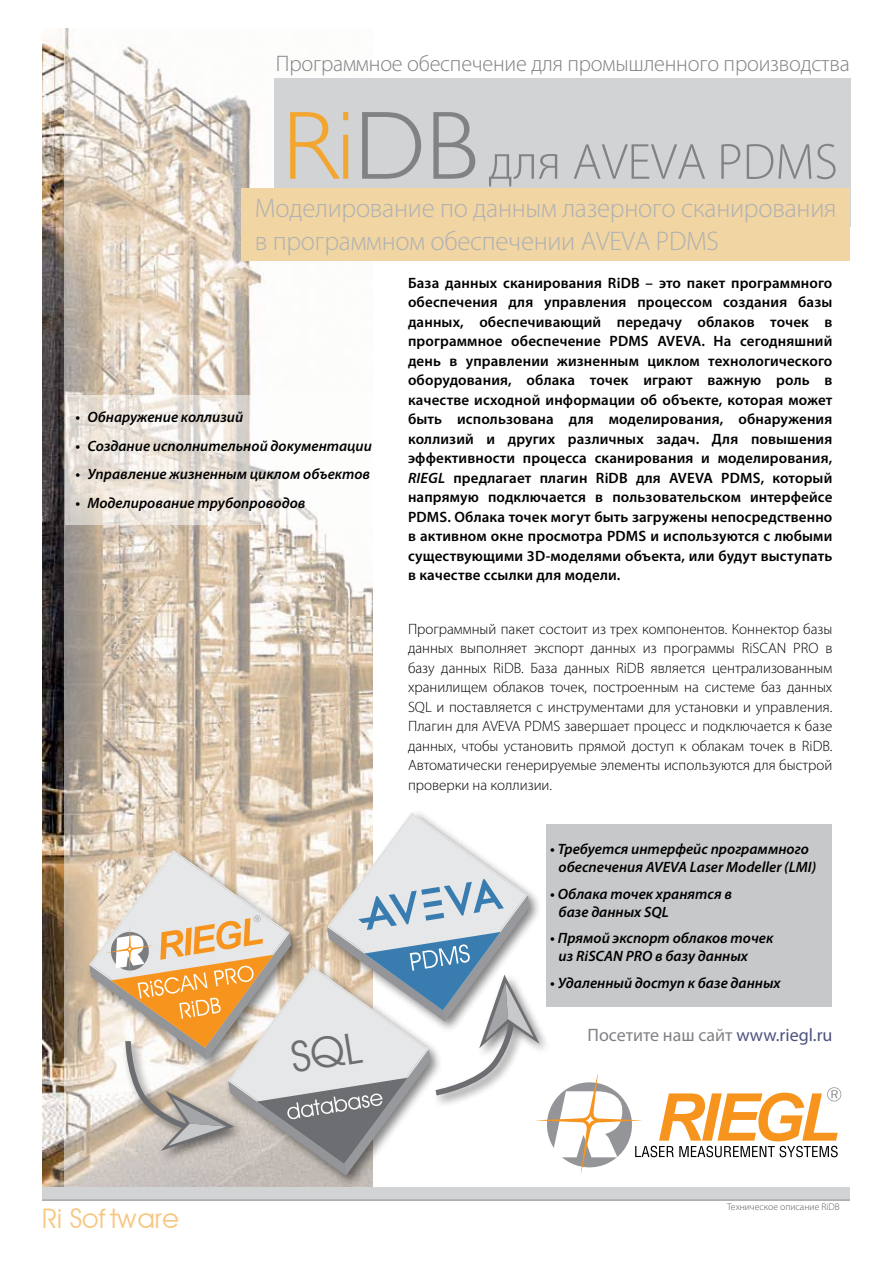
<style>
.page{position:relative;width:893px;height:1263px;background:#fff}
.page>*{position:absolute;margin:0;border:0;box-sizing:border-box;transform-origin:0 0}
.t1{font:300 51px "Myriad Pro";color:#808285}
.t2{font:300 27px/32.4px "Myriad Pro";letter-spacing:-.01em;color:#afb1b4}
.t3{font:27px "Avant Garde IT Cby BT";color:#f7c781}
.t4{font:300 22.5px "Myriad Pro";letter-spacing:-.01em;color:#808285}
.t5{font:18px "Myriad Pro";color:#808285}
.t6{font:600 15px/19.5px "Myriad Pro";letter-spacing:.01em;color:#000;text-align:justify}
.t7{font:300 15px/19.5px "Myriad Pro";color:#000;text-align:justify}
.t8{font:italic 600 15px/18px "Myriad Pro";color:#000}
.t9{font:300 9.75px "Myriad Pro";color:#58595b}
.s1{font-style:italic}
.s2{color:#4c5481}
</style>
<div class="page">
<img style="left:43px;top:28px;width:22px;height:1160px">
<svg style="left:65px;top:28px;width:315px;height:1160px"></svg>
<svg style="left:65px;top:395px;width:314px;height:129px"></svg>
<div style="left:84px;top:807px;width:467px;height:380px;background:#000;opacity:.5"></div>
<div style="left:274px;top:78px;width:576px;height:148px;background:#d1d3d4"></div>
<div style="left:242px;top:188px;width:608px;height:72px;background:#f1d5a2"></div>
<div style="left:42px;top:1188px;width:808px;height:13px;background:#d1d3d4"></div>
<hr style="left:42px;top:1199px;width:808px;height:2px;background:#a7a9ac">
<svg style="left:89px;top:812px;width:752px;height:364px"></svg>
<h3 class="t4" style="left:276px;top:50px;width:575px">Программное обеспечение для промышленного производства</h3>
<h1 class="t1" style="left:488px;top:131px;width:351px">для AVEVA PDMS</h1>
<h2 class="t2" style="left:255px;top:192px;width:583px">Моделирование по данным лазерного сканирования в программном обеспечении AVEVA PDMS</h2>
<p class="t8" style="left:75px;top:408px;width:169px">• Обнаружение коллизий</p>
<p class="t8" style="left:75px;top:436px;width:298px">• Создание исполнительной документации</p>
<p class="t8" style="left:75px;top:465px;width:296px">• Управление жизненным циклом объектов</p>
<p class="t8" style="left:75px;top:493px;width:231px">• Моделирование трубопроводов</p>
<p class="t6" style="left:408px;top:273px;width:426px">База данных сканирования RiDB – это пакет программного обеспечения для управления процессом создания базы данных, обеспечивающий передачу облаков точек в программное обеспечение PDMS AVEVA. На сегодняшний день в управлении жизненным циклом технологического оборудования, облака точек играют важную роль в качестве исходной информации об объекте, которая может быть использована для моделирования, обнаружения коллизий и других различных задач. Для повышения эффективности процесса сканирования и моделирования, <span class="s1">RIEGL</span> предлагает плагин RiDB для AVEVA PDMS, который напрямую подключается в пользовательском интерфейсе PDMS. Облака точек могут быть загружены непосредственно в активном окне просмотра PDMS и используются с любыми существующими 3D-моделями объекта, или будут выступать в качестве ссылки для модели.</p>
<p class="t7" style="left:408px;top:619px;width:426px">Программный пакет состоит из трех компонентов. Коннектор базы данных выполняет экспорт данных из программы RiSCAN PRO в базу данных RiDB. База данных RiDB является централизованным хранилищем облаков точек, построенным на системе баз данных SQL и поставляется с инструментами для установки и управления.<br>Плагин для AVEVA PDMS завершает процесс и подключается к базе данных, чтобы установить прямой доступ к облакам точек в RiDB.<br>Автоматически генерируемые элементы используются для быстрой проверки на коллизии.</p>
<p class="t8" style="left:550px;top:840px;width:268px;text-align:center">• Требуется интерфейс программного обеспечения AVEVA Laser Modeller (LMI)</p>
<p class="t8" style="left:559px;top:884px;width:175px;text-indent:-9px">• Облака точек хранятся в базе данных SQL</p>
<p class="t8" style="left:559px;top:929px;width:216px;text-indent:-9px">• Прямой экспорт облаков точек из RiSCAN PRO в базу данных</p>
<p class="t8" style="left:550px;top:973px;width:232px">• Удаленный доступ к базе данных</p>
<p class="t5" style="left:588px;top:1024px;width:246px">Посетите наш сайт <span class="s2">www.riegl.ru</span></p>
<h2 class="t3" style="left:42px;top:1202px;width:138px">Ri Sof tware</h2>
<p class="t9" style="left:727px;top:1201px;width:114px">Техническое описание RiDB</p>
</div>
